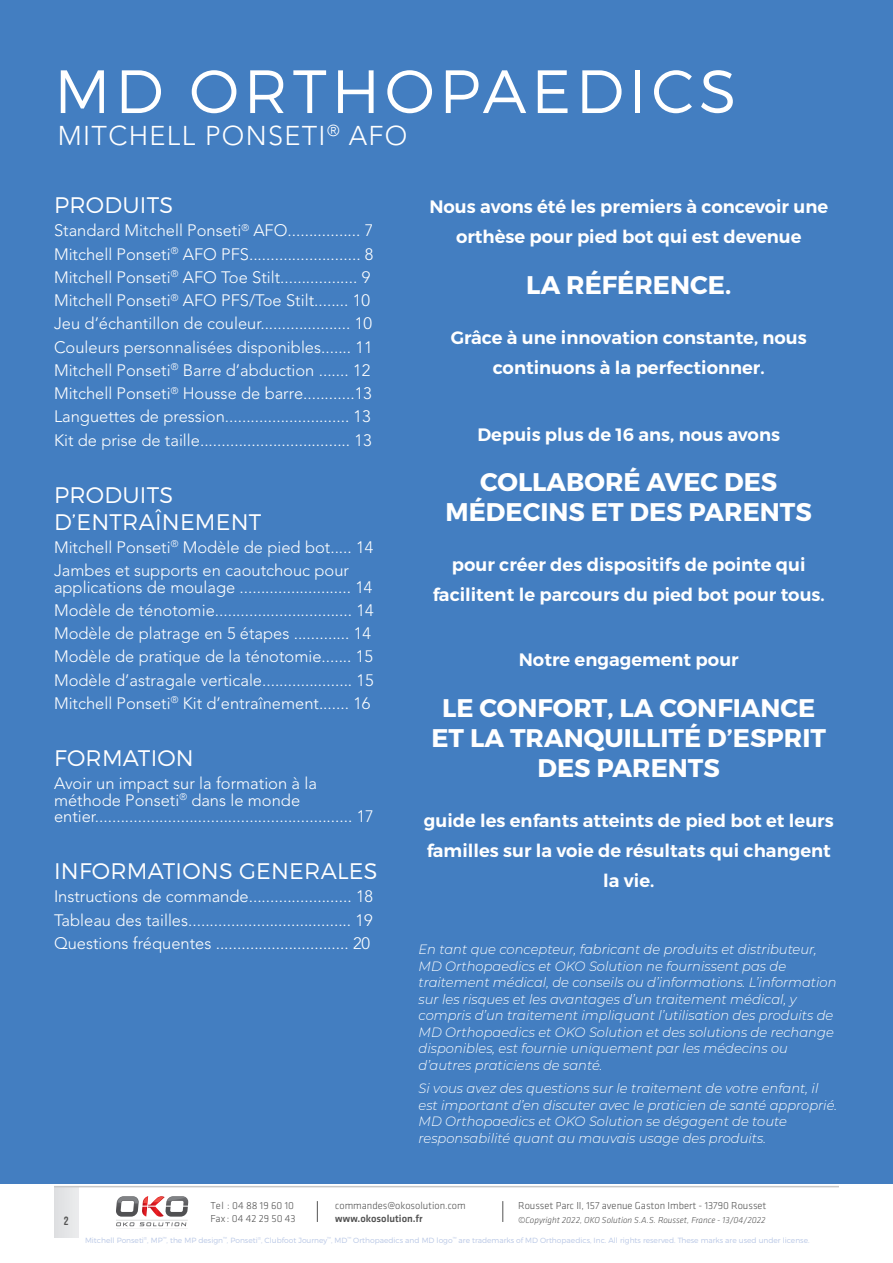
<style>
.page{position:relative;width:893px;height:1263px;background:#fff}
.page>*{position:absolute;margin:0;border:0;box-sizing:border-box;transform-origin:0 0}
.t1{font:300 60.9px "Montserrat";letter-spacing:.08em;color:#fff}
.t2{font:300 27px "Avenir LT Std";letter-spacing:.05em;color:#fff}
.t3{font:700 25.5px/30px "Montserrat";color:#fff;text-align:center}
.Catalog_Heading{font:300 22.5px/27px "Montserrat";letter-spacing:.01em;color:#fff}
.t4{font:600 18px/30px "Montserrat";color:#fff;text-align:center}
.catalog_table_conten{font:300 16.5px/16.5px "Avenir LT Std";color:#fff}
.credit{font:italic 300 13.5px/16.5px "Montserrat";color:#fff}
.t5{font:700 12px "Bebas Neue";color:#535353}
.t6{font:300 10.5px/12.6px "Klavika";color:#535353}
.t7{font:500 10.5px "Klavika";color:#535353}
.t8{font:italic 300 9px "Klavika";color:#535353}
.t9{font:300 7.5px "Montserrat";color:#b7c6e5}
</style>
<div class="page">
<div style="left:0;top:0;width:893px;height:1183px;background:#437ec1"></div>
<div style="left:54px;top:1186px;width:24px;height:51px;background:#e4e5e7"></div>
<hr style="left:54px;top:1186px;width:785px;height:1px;background:#c7c7c7">
<svg style="left:116px;top:1196px;width:72px;height:30px"></svg>
<svg style="left:317px;top:1201px;width:1px;height:21px"></svg>
<svg style="left:502px;top:1201px;width:1px;height:21px"></svg>
<h1 class="t1" style="left:54px;top:54px;width:684px">MD ORTHOPAEDICS</h1>
<h2 class="t2" style="left:58px;top:120px;width:351px">MITCHELL PONSETI<sup>®</sup> AFO</h2>
<p class="Catalog_Heading" style="left:54px;top:191px;width:121px">PRODUITS</p>
<p class="catalog_table_conten" style="left:54px;top:222px;width:321px">Standard Mitchell Ponseti<sup>®</sup> AFO................. 7</p>
<p class="catalog_table_conten" style="left:54px;top:246px;width:321px">Mitchell Ponseti<sup>®</sup> AFO PFS.......................... 8</p>
<p class="catalog_table_conten" style="left:54px;top:269px;width:318px">Mitchell Ponseti<sup>®</sup> AFO Toe Stilt.................. 9</p>
<p class="catalog_table_conten" style="left:54px;top:292px;width:317px">Mitchell Ponseti<sup>®</sup> AFO PFS/Toe Stilt........ 10</p>
<p class="catalog_table_conten" style="left:54px;top:315px;width:319px">Jeu d’échantillon de couleur..................... 10</p>
<p class="catalog_table_conten" style="left:54px;top:339px;width:320px">Couleurs personnalisées disponibles....... 11</p>
<p class="catalog_table_conten" style="left:54px;top:362px;width:318px">Mitchell Ponseti<sup>®</sup> Barre d’abduction ....... 12</p>
<p class="catalog_table_conten" style="left:54px;top:385px;width:319px">Mitchell Ponseti<sup>®</sup> Housse de barre............13</p>
<p class="catalog_table_conten" style="left:54px;top:408px;width:318px">Languettes de pression............................. 13</p>
<p class="catalog_table_conten" style="left:54px;top:432px;width:319px">Kit de prise de taille................................... 13</p>
<p class="Catalog_Heading" style="left:54px;top:481px;width:209px">PRODUITS<br>D’ENTRAÎNEMENT</p>
<p class="catalog_table_conten" style="left:54px;top:539px;width:321px">Mitchell Ponseti<sup>®</sup> Modèle de pied bot..... 14</p>
<p class="catalog_table_conten" style="left:54px;top:562px;width:320px">Jambes et supports en caoutchouc pour applications de moulage .......................... 14</p>
<p class="catalog_table_conten" style="left:54px;top:602px;width:321px">Modèle de ténotomie................................ 14</p>
<p class="catalog_table_conten" style="left:54px;top:625px;width:318px">Modèle de platrage en 5 étapes ............. 14</p>
<p class="catalog_table_conten" style="left:54px;top:648px;width:320px">Modèle de pratique de la ténotomie....... 15</p>
<p class="catalog_table_conten" style="left:54px;top:672px;width:321px">Modèle d’astragale verticale..................... 15</p>
<p class="catalog_table_conten" style="left:54px;top:695px;width:318px">Mitchell Ponseti<sup>®</sup> Kit d’entraînement....... 16</p>
<p class="Catalog_Heading" style="left:54px;top:744px;width:141px">FORMATION</p>
<p class="catalog_table_conten" style="left:54px;top:775px;width:321px">Avoir un impact sur la formation à la méthode Ponseti<sup>®</sup> dans le monde entier............................................................ 17</p>
<p class="Catalog_Heading" style="left:54px;top:857px;width:325px">INFORMATIONS GENERALES</p>
<p class="catalog_table_conten" style="left:54px;top:888px;width:321px">Instructions de commande........................ 18</p>
<p class="catalog_table_conten" style="left:54px;top:912px;width:320px">Tableau des tailles...................................... 19</p>
<p class="catalog_table_conten" style="left:54px;top:935px;width:318px">Questions fréquentes ............................... 20</p>
<p class="t4" style="left:429px;top:192px;width:400px">Nous avons été les premiers à concevoir une orthèse pour pied bot qui est devenue</p>
<p class="t3" style="left:526px;top:270px;width:206px">LA RÉFÉRENCE.</p>
<p class="t4" style="left:451px;top:323px;width:358px">Grâce à une innovation constante, nous continuons à la perfectionner.</p>
<p class="t4" style="left:477px;top:419px;width:304px">Depuis plus de 16 ans, nous avons</p>
<p class="t3" style="left:446px;top:467px;width:368px">COLLABORÉ AVEC DES<br>MÉDECINS ET DES PARENTS</p>
<p class="t4" style="left:433px;top:550px;width:394px">pour créer des dispositifs de pointe qui facilitent le parcours du pied bot pour tous.</p>
<p class="t4" style="left:519px;top:645px;width:221px">Notre engagement pour</p>
<p class="t3" style="left:431px;top:693px;width:396px">LE CONFORT, LA CONFIANCE<br>ET LA TRANQUILLITÉ D’ESPRIT<br>DES PARENTS</p>
<p class="t4" style="left:424px;top:806px;width:411px">guide les enfants atteints de pied bot et leurs familles sur la voie de résultats qui changent la vie.</p>
<p class="credit" style="left:418px;top:941px;width:419px">En tant que concepteur, fabricant de produits et distributeur, MD Orthopaedics et OKO Solution ne fournissent pas de traitement médical, de conseils ou d’informations. L’information sur les risques et les avantages d’un traitement médical, y compris d’un traitement impliquant l’utilisation des produits de MD Orthopaedics et OKO Solution et des solutions de rechange disponibles, est fournie uniquement par les médecins ou d’autres praticiens de santé.</p>
<p class="credit" style="left:418px;top:1079px;width:420px">Si vous avez des questions sur le traitement de votre enfant, il est important d’en discuter avec le praticien de santé approprié.<br>MD Orthopaedics et OKO Solution se dégagent de toute responsabilité quant au mauvais usage des produits.</p>
<p class="t5" style="left:64px;top:1214px;width:6px">2</p>
<p class="t6" style="left:211px;top:1199px;width:87px">Tel : 04 88 19 60 10<br>Fax : 04 42 29 50 43</p>
<p class="t6" style="left:335px;top:1199px;width:132px">commandes@okosolution.com</p>
<p class="t7" style="left:335px;top:1211px;width:89px">www.okosolution.fr</p>
<p class="t6" style="left:518px;top:1199px;width:250px">Rousset Parc II, 157 avenue Gaston Imbert - 13790 Rousset</p>
<p class="t8" style="left:518px;top:1214px;width:249px">©Copyright 2022, OKO Solution S.A.S. Rousset, France - 13/04/2022</p>
<p class="t9" style="left:85px;top:1235px;width:726px">Mitchell Ponseti<sup>®</sup>, MP<sup>™</sup>, the MP design<sup>™</sup>, Ponseti<sup>®</sup>, Clubfoot Journey<sup>™</sup>, MD<sup>™</sup> Orthopaedics and MD logo<sup>™</sup> are trademarks of MD Orthopaedics, Inc. All rights reserved. These marks are used under license.</p>
</div>
